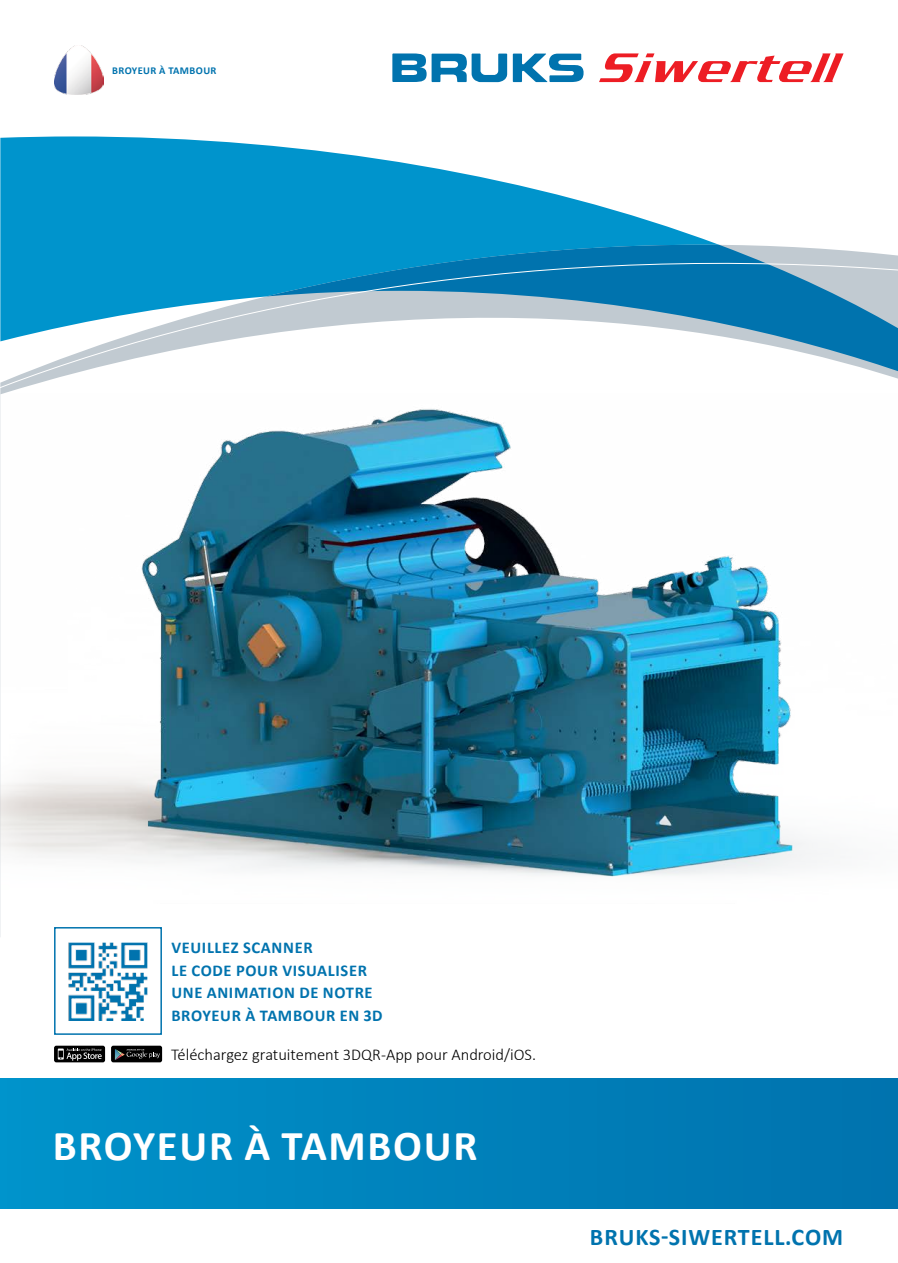
<style>
.page{position:relative;width:898px;height:1263px;background:#fff}
.page>*{position:absolute;margin:0;border:0;box-sizing:border-box;transform-origin:0 0}
.t1{font:700 42.75px "Calibri";letter-spacing:.04em;color:#fff}
.t2{font:700 24px "Calibri";letter-spacing:.04em;color:#0073ae}
.t3{font:700 16.5px/22.5px "Calibri";letter-spacing:.04em;color:#0073ae}
.t4{font:300 16.5px "Calibri";color:#000}
.t5{font:700 10.5px "Calibri";letter-spacing:.04em;color:#0073ae}
</style>
<div class="page">
<div style="left:0;top:1079px;width:897px;height:130px;background:linear-gradient(to right,#0092ca,#0072ad)"></div>
<svg style="left:0;top:136px;width:250px;height:8px;fill:#0094cc"></svg>
<div style="left:111px;top:1046px;width:51px;height:16px;background:#000;border-radius:2px"></div>
<svg style="left:115px;top:1049px;width:45px;height:11px"></svg>
<div style="left:54px;top:1046px;width:51px;height:16px;background:#000;border-radius:2px"></div>
<svg style="left:58px;top:1048px;width:44px;height:13px"></svg>
<svg style="left:392px;top:53px;width:191px;height:29px"></svg>
<svg style="left:599px;top:53px;width:244px;height:29px"></svg>
<img style="left:0;top:624px;width:828px;height:280px">
<svg style="left:0;top:144px;width:897px;height:480px"></svg>
<div style="left:54px;top:927px;width:108px;height:108px;background:#fff;border:2px solid #0073ae"></div>
<img style="left:69px;top:943px;width:78px;height:78px">
<img style="left:54px;top:46px;width:50px;height:49px">
<p class="t5" style="left:112px;top:64px;width:106px">BROYEUR À TAMBOUR</p>
<p class="t3" style="left:171px;top:936px;width:211px">VEUILLEZ SCANNER<br>LE CODE POUR VISUALISER<br>UNE ANIMATION DE NOTRE<br>BROYEUR À TAMBOUR EN 3D</p>
<p class="t4" style="left:171px;top:1044px;width:366px">Téléchargez gratuitement 3DQR-App pour Android/iOS.</p>
<h1 class="t1" style="left:53px;top:1119px;width:426px">BROYEUR À TAMBOUR</h1>
<h2 class="t2" style="left:589px;top:1222px;width:254px">BRUKS-SIWERTELL.COM</h2>
</div>
